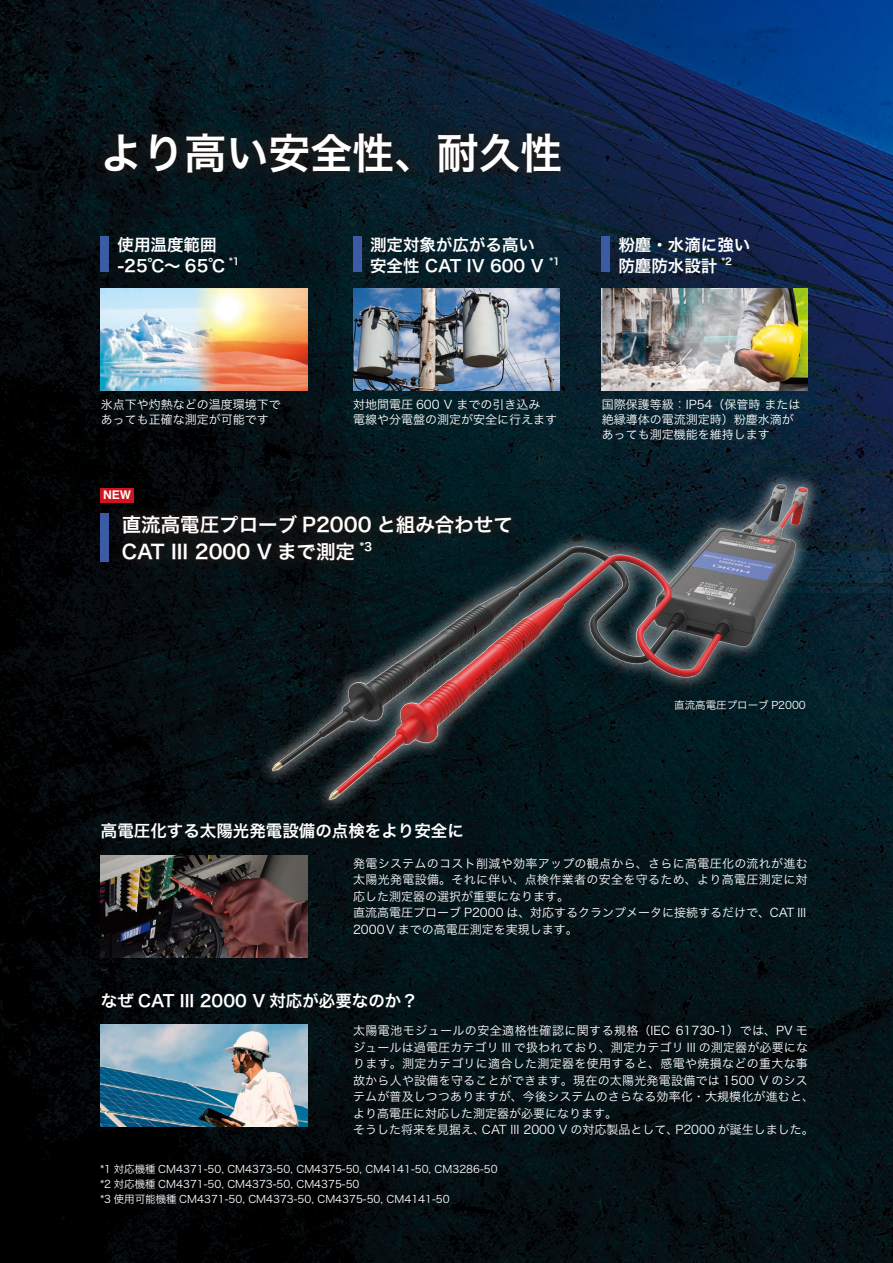
<style>
.page{position:relative;width:893px;height:1263px;background:#fff}
.page>*{position:absolute;margin:0;border:0;box-sizing:border-box;transform-origin:0 0}
.t1{font:42px "Hira Kaku Pro W6";color:#fff}
.t2{font:19.5px/27px "Hira Kaku Pro W6";color:#fff}
.t3{font:16.5px/21px "Hira Kaku Pro W6";color:#fff}
.t4{font:300 13.5px "Helvetica";color:#231916}
.t5{font:12px/16.5px "Hira Kaku Pro W3";color:#fff}
.t6{font:12px/16.5px "Hira Kaku Pro W3";letter-spacing:.025em;color:#fff}
.t7{font:700 12px "Helvetica";color:#fff}
.t8{font:10.5px/15px "Hira Kaku Pro W3";color:#fff}
</style>
<div class="page">
<img style="left:0;top:0;width:893px;height:1263px">
<svg style="left:92px;top:120px;width:481px;height:66px;background:#0f1921"></svg>
<div style="left:601px;top:236px;width:9px;height:36px;background:#3b5ca4"></div>
<img style="left:602px;top:288px;width:206px;height:102px">
<div style="left:101px;top:236px;width:8px;height:36px;background:#3b5ca4"></div>
<img style="left:101px;top:288px;width:206px;height:102px">
<div style="left:353px;top:236px;width:9px;height:36px;background:#3b5ca4"></div>
<img style="left:353px;top:288px;width:206px;height:102px">
<div style="left:257px;top:469px;width:566px;height:346px;background:#fff;opacity:.5"></div>
<div style="left:272px;top:485px;width:536px;height:315px;background:#fff;opacity:.75"></div>
<img style="left:387px;top:485px;width:392px;height:184px">
<div style="left:101px;top:513px;width:8px;height:49px;background:#3b5ca4"></div>
<img style="left:101px;top:855px;width:206px;height:102px">
<div style="left:101px;top:488px;width:33px;height:14px;background:#d1131c"></div>
<img style="left:101px;top:1024px;width:206px;height:102px">
<svg style="left:109px;top:502px;width:415px;height:71px;background:#0b1417"></svg>
<p class="t4" style="left:34px;top:21px;width:9px">4</p>
<h1 class="t1" style="left:101px;top:115px;width:464px">より高い安全性、耐久性</h1>
<h3 class="t3" style="left:118px;top:233px;width:124px">使用温度範囲-25℃〜 65℃ <sup>*1</sup></h3>
<h3 class="t3" style="left:370px;top:233px;width:191px">測定対象が広がる高い<br>安全性 CAT IV 600 V <sup>*1</sup></h3>
<h3 class="t3" style="left:618px;top:233px;width:133px">粉塵・水滴に強い防塵防水設計 <sup>*2</sup></h3>
<p class="t5" style="left:101px;top:397px;width:181px;line-height:15px">氷点下や灼熱などの温度環境下であっても正確な測定が可能です</p>
<p class="t7" style="left:103px;top:485px;width:29px">NEW</p>
<p class="t5" style="left:353px;top:397px;width:205px;line-height:15px">対地間電圧 600 V までの引き込み<br>電線や分電盤の測定が安全に行えます</p>
<h2 class="t2" style="left:122px;top:510px;width:393px">直流高電圧プローブ P2000 と組み合わせて<br>CAT III 2000 V まで測定 <sup>*3</sup></h2>
<p class="t5" style="left:602px;top:397px;width:200px;line-height:15px">国際保護等級：IP54（保管時 または絶縁導体の電流測定時）粉塵水滴があっても測定機能を維持します</p>
<h3 class="t3" style="left:101px;top:820px;width:364px">高電圧化する太陽光発電設備の点検をより安全に</h3>
<p class="t8" style="left:674px;top:697px;width:133px">直流高電圧プローブ P2000</p>
<p class="t6" style="left:353px;top:854px;width:456px">発電システムのコスト削減や効率アップの観点から、さらに高電圧化の流れが進む太陽光発電設備。それに伴い、点検作業者の安全を守るため、より高電圧測定に対応した測定器の選択が重要になります。<br>直流高電圧プローブ P2000 は、対応するクランプメータに接続するだけで、CATⅢ 2000V までの高電圧測定を実現します。</p>
<h3 class="t3" style="left:101px;top:990px;width:318px">なぜ CAT III 2000 V 対応が必要なのか？</h3>
<p class="t5" style="left:353px;top:1021px;width:462px">太陽電池モジュールの安全適格性確認に関する規格（IEC 61730-1）では、PV モジュールは過電圧カテゴリ III で扱われており、測定カテゴリ III の測定器が必要になります。測定カテゴリに適合した測定器を使用すると、感電や焼損などの重大な事故から人や設備を守ることができます。現在の太陽光発電設備では 1500 V のシステムが普及しつつありますが、今後システムのさらなる効率化・大規模化が進むと、より高電圧に対応した測定器が必要になります。<br>そうした将来を見据え、CAT III 2000 V の対応製品として、P2000 が誕生しました。</p>
<p class="t8" style="left:101px;top:1161px;width:399px">*1 対応機種 CM4371-50, CM4373-50, CM4375-50, CM4141-50, CM3286-50 *2 対応機種 CM4371-50, CM4373-50, CM4375-50<br>*3 使用可能機種 CM4371-50, CM4373-50, CM4375-50, CM4141-50</p>
</div>
